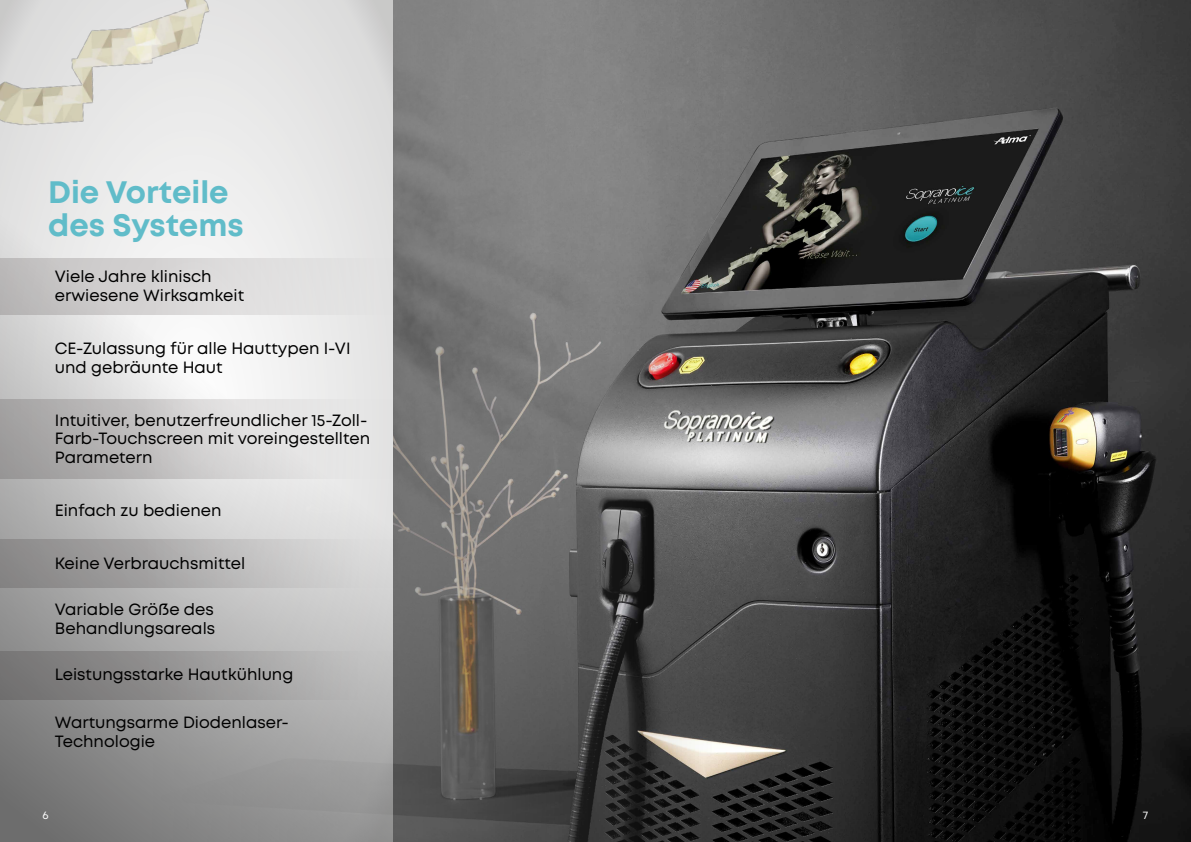
<style>
.page{position:relative;width:1191px;height:842px;background:#fff}
.page>*{position:absolute;margin:0;border:0;box-sizing:border-box;transform-origin:0 0}
.t1{font:700 31px/33px "Mont";color:#60bcc9}
.t2{font:16.3px/18.8px "Mont";color:#000}
.t3{font:11px "Mont";color:#fff}
</style>
<div class="page">
<img style="left:393px;top:0;width:798px;height:842px">
<svg style="left:0;top:0;width:393px;height:842px;background:#c0c0c0"></svg>
<svg style="left:0;top:259px;width:413px;height:56px;background:#d0cfcf"></svg>
<img style="left:0;top:0;width:327px;height:197px">
<svg style="left:0;top:400px;width:397px;height:79px;background:#cac9c9"></svg>
<div style="left:0;top:539px;width:397px;height:48px;background:linear-gradient(to right,#868585,#dedede)"></div>
<div style="left:0;top:651px;width:397px;height:48px;background:linear-gradient(to right,#716f6f,#c1c1c1)"></div>
<h1 class="t1" style="left:48px;top:175px;width:197px">Die Vorteile des Systems</h1>
<p class="t2" style="left:55px;top:267px;width:191px">Viele Jahre klinisch erwiesene Wirksamkeit</p>
<p class="t2" style="left:55px;top:339px;width:297px">CE-Zulassung für alle Hauttypen I-VI und gebräunte Haut</p>
<p class="t2" style="left:55px;top:411px;width:317px">Intuitiver, benutzerfreundlicher 15-Zoll-<br>Farb-Touchscreen mit voreingestellten<br>Parametern</p>
<p class="t2" style="left:55px;top:501px;width:168px">Einfach zu bedienen</p>
<p class="t2" style="left:55px;top:554px;width:192px">Keine Verbrauchsmittel</p>
<p class="t2" style="left:55px;top:600px;width:162px">Variable Größe des<br>Behandlungsareals</p>
<p class="t2" style="left:55px;top:665px;width:240px">Leistungsstarke Hautkühlung</p>
<p class="t2" style="left:55px;top:713px;width:235px">Wartungsarme Diodenlaser-<br>Technologie</p>
<p class="t3" style="left:43px;top:808px;width:8px">6</p>
<p class="t3" style="left:1143px;top:808px;width:7px">7</p>
</div>
